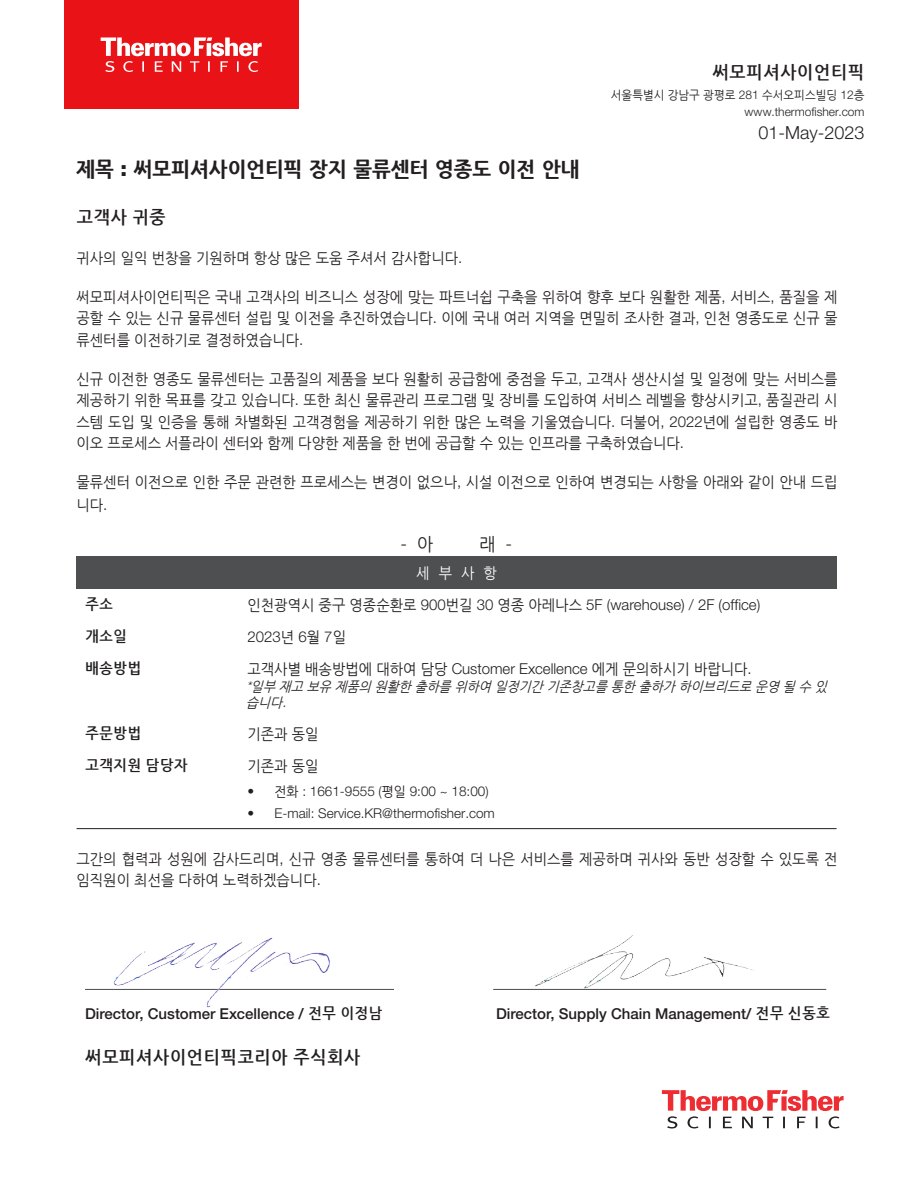
<style>
.page{position:relative;width:918px;height:1188px;background:#fff}
.page>*{position:absolute;margin:0;border:0;box-sizing:border-box;transform-origin:0 0}
.t1{font:800 21px "Nanum Gothic";color:#231f20;scale:.95 1}
.t2{font:700 18px "Nanum Gothic";letter-spacing:.05em;color:#231f20;scale:.95 1}
.t3{font:300 18px "Helvetica Neue LTW1 G";color:#231f20}
.t4{font:18px "Nanum Gothic";color:#231f20;scale:.95 1}
.t5{font:15px/21.6px "Nanum Gothic";color:#231f20;text-align:justify;scale:.95 1}
.t6{font:500 15px "Helvetica Neue LTW1 G";color:#231f20}
.t7{font:300 15px "Helvetica Neue LTW1 G";color:#231f20}
.t8{font:700 15px "Nanum Gothic";letter-spacing:.05em;color:#231f20;scale:.95 1}
.t9{font:15px "Nanum Gothic";color:#fff;scale:.95 1}
.t10{font:300 13.5px "Helvetica Neue LTW1 G";color:#231f20}
.t11{font:italic 13.5px/16.2px "Nanum Gothic";color:#231f20;scale:.95 1}
.t12{font:12px "Nanum Gothic";color:#231f20;scale:.95 1}
.t13{font:300 12px "Helvetica Neue LTW1 G";color:#231f20}
.s1{font-family:"Helvetica Neue LTW1 G";font-weight:300}
.s2{font-family:"Helvetica Neue LTW1 G"}
.s3{font-family:"Nanum Gothic";font-weight:400}
.s4{font-family:"Nanum Gothic";font-weight:700}
</style>
<div class="page">
<div style="left:64px;top:0;width:235px;height:109px;background:#e81217"></div>
<svg style="left:101px;top:37px;width:161px;height:35px"></svg>
<svg style="left:662px;top:1090px;width:182px;height:39px"></svg>
<div style="left:77px;top:557px;width:760px;height:32px;background:#4e4f50"></div>
<hr style="left:77px;top:828px;width:162px;height:1px;background:#231f20">
<hr style="left:239px;top:828px;width:598px;height:1px;background:#231f20">
<hr style="left:85px;top:989px;width:309px;height:1px;background:#4b4c4d">
<hr style="left:493px;top:989px;width:333px;height:1px;background:#4b4c4d">
<img style="left:493px;top:935px;width:332px;height:55px">
<img style="left:85px;top:937px;width:303px;height:71px">
<p class="t2" style="left:713px;top:64px;width:161px">써모피셔사이언티픽</p>
<p class="t12" style="left:611px;top:89px;width:268px">서울특별시 강남구 광평로 <span class="s1">281</span> 수서오피스빌딩 <span class="s1">12</span>층</p>
<p class="t13" style="left:745px;top:104px;width:121px">www.thermofisher.com</p>
<p class="t3" style="left:759px;top:121px;width:108px">01-May-2023</p>
<p class="t1" style="left:77px;top:158px;width:531px">제목 <span class="s2">:</span> 써모피셔사이언티픽 장지 물류센터 영종도 이전 안내</p>
<p class="t2" style="left:77px;top:209px;width:95px">고객사 귀중</p>
<p class="t5" style="left:77px;top:248px;width:408px">귀사의 일익 번창을 기원하며 항상 많은 도움 주셔서 감사합니다<span class="s1">.</span></p>
<p class="t5" style="left:77px;top:287px;width:803px">써모피셔사이언티픽은 국내 고객사의 비즈니스 성장에 맞는 파트너쉽 구축을 위하여 향후 보다 원활한 제품<span class="s1">,</span> 서비스<span class="s1">,</span> 품질을 제 공할 수 있는 신규 물류센터 설립 및 이전을 추진하였습니다<span class="s1">.</span> 이에 국내 여러 지역을 면밀히 조사한 결과<span class="s1">,</span> 인천 영종도로 신규 물 류센터를 이전하기로 결정하였습니다<span class="s1">.</span></p>
<p class="t5" style="left:77px;top:368px;width:803px">신규 이전한 영종도 물류센터는 고품질의 제품을 보다 원활히 공급함에 중점을 두고<span class="s1">,</span> 고객사 생산시설 및 일정에 맞는 서비스를 제공하기 위한 목표를 갖고 있습니다<span class="s1">.</span> 또한 최신 물류관리 프로그램 및 장비를 도입하여 서비스 레벨을 향상시키고<span class="s1">,</span> 품질관리 시 스템 도입 및 인증을 통해 차별화된 고객경험을 제공하기 위한 많은 노력을 기울였습니다<span class="s1">.</span> 더불어<span class="s1">, 2022</span>년에 설립한 영종도 바 이오 프로세스 서플라이 센터와 함께 다양한 제품을 한 번에 공급할 수 있는 인프라를 구축하였습니다<span class="s1">.</span></p>
<p class="t5" style="left:77px;top:471px;width:803px;line-height:23.1px">물류센터 이전으로 인한 주문 관련한 프로세스는 변경이 없으나<span class="s1">,</span> 시설 이전으로 인하여 변경되는 사항을 아래와 같이 안내 드립 니다<span class="s1">.</span></p>
<p class="t3" style="left:401px;top:532px;width:34px">- <span class="s3">아</span></p>
<p class="t4" style="left:480px;top:535px;width:36px">래 <span class="s1">-</span></p>
<p class="t9" style="left:416px;top:566px;width:86px">세부사항</p>
<p class="t8" style="left:85px;top:597px;width:30px">주소</p>
<p class="t7" style="left:248px;top:596px;width:514px"><span class="s3">인천광역시 중구 영종순환로</span> 900<span class="s3">번길</span> 30 <span class="s3">영종 아레나스</span> 5F (warehouse) / 2F (office)</p>
<p class="t8" style="left:85px;top:629px;width:45px">개소일</p>
<p class="t7" style="left:248px;top:628px;width:100px">2023<span class="s3">년</span> 6<span class="s3">월</span> 7<span class="s3">일</span></p>
<p class="t8" style="left:85px;top:661px;width:60px">배송방법</p>
<p class="t5" style="left:247px;top:659px;width:532px">고객사별 배송방법에 대하여 담당 <span class="s1">Customer Excellence</span> 에게 문의하시기 바랍니다<span class="s1">.</span></p>
<p class="t11" style="left:246px;top:679px;width:616px"><span class="s1">*</span>일부 재고 보유 제품의 원활한 출하를 위하여 일정기간 기존창고를 통한 출하가 하이브리드로 운영 될 수 있 습니다<span class="s1">.</span></p>
<p class="t8" style="left:85px;top:726px;width:60px">주문방법</p>
<p class="t5" style="left:247px;top:723px;width:76px">기존과 동일</p>
<p class="t8" style="left:85px;top:758px;width:109px">고객지원 담당자</p>
<p class="t5" style="left:248px;top:755px;width:76px">기존과 동일</p>
<p class="t10" style="left:248px;top:783px;width:243px">• <span class="s3">전화</span> : 1661-9555 (<span class="s3">평일</span> 9:00 ~ 18:00)</p>
<p class="t10" style="left:248px;top:805px;width:249px">• E-mail: Service.KR@thermofisher.com</p>
<p class="t5" style="left:77px;top:849px;width:803px;line-height:21px">그간의 협력과 성원에 감사드리며<span class="s1">,</span> 신규 영종 물류센터를 통하여 더 나은 서비스를 제공하며 귀사와 동반 성장할 수 있도록 전 임직원이 최선을 다하여 노력하겠습니다<span class="s1">.</span></p>
<p class="t6" style="left:85px;top:1004px;width:299px">Director, Customer Excellence / <span class="s4">전무 이정남</span></p>
<p class="t6" style="left:496px;top:1004px;width:335px">Director, Supply Chain Management/ <span class="s4">전무 신동호</span></p>
<p class="t2" style="left:85px;top:1048px;width:291px">써모피셔사이언티픽코리아 주식회사</p>
</div>
